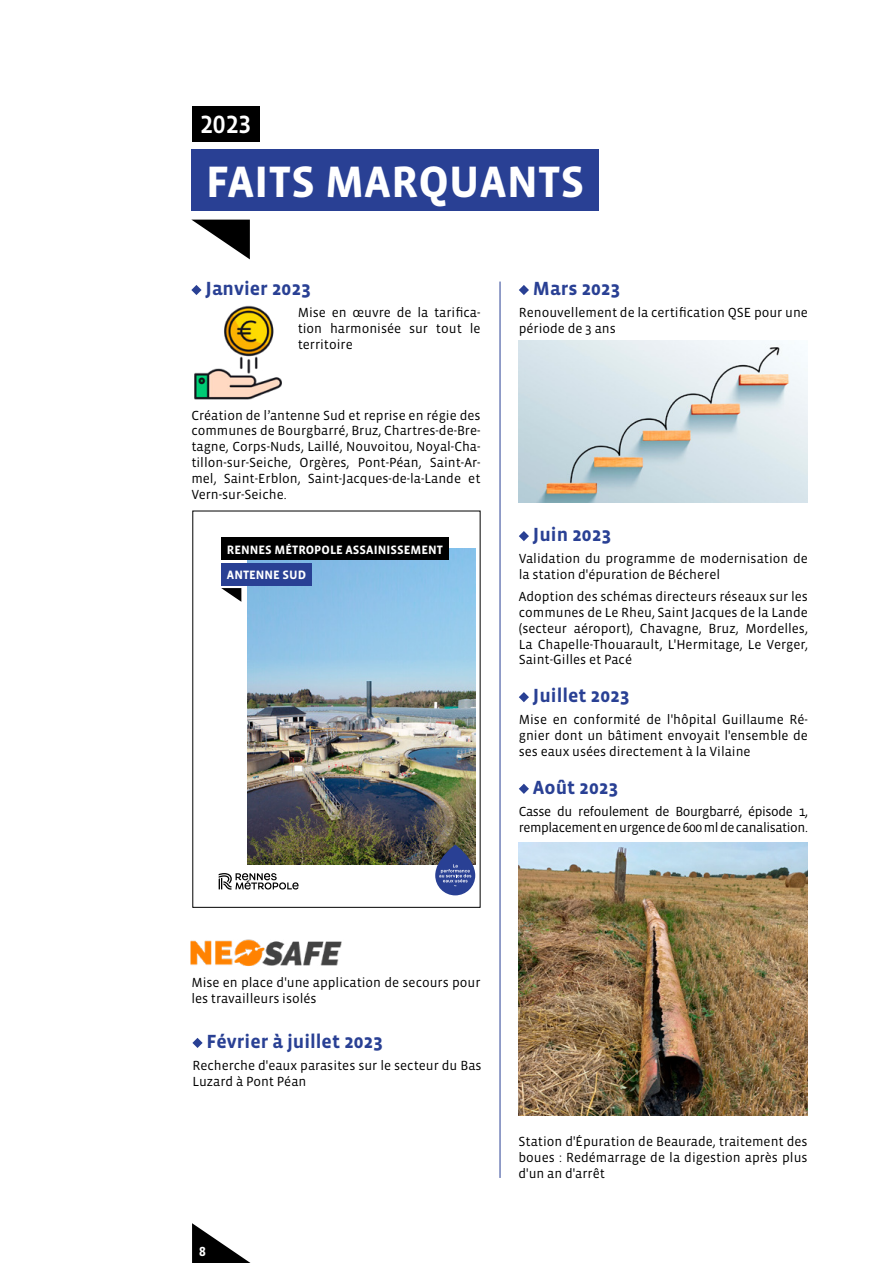
<style>
.page{position:relative;width:893px;height:1263px;background:#fff}
.page>*{position:absolute;margin:0;border:0;box-sizing:border-box;transform-origin:0 0}
.t1{font:700 45px "Vista Sans OT";color:#fff}
.t2{font:25.5px "Vista Sans Alt Med";color:#fff}
.t3{font:700 19.5px "Vista Sans OT";color:#294094}
.t4{font:13.5px/15.8px "Vista Sans OT";color:#000;text-align:justify}
.t5{font:13.5px/15.8px "Vista Sans OT";letter-spacing:-.03em;color:#000}
.t6{font:700 13.5px "Vista Sans OT";color:#fff}
.t7{font:700 12.45px "Vista Sans OT";color:#fff}
</style>
<div class="page">
<svg style="left:192px;top:1223px;width:59px;height:40px"></svg>
<svg style="left:192px;top:220px;width:58px;height:39px"></svg>
<div style="left:191px;top:150px;width:408px;height:61px;background:#294094"></div>
<div style="left:192px;top:106px;width:67px;height:35px;background:#000"></div>
<hr style="left:500px;top:282px;width:1px;height:896px;background:#294094">
<svg style="left:191px;top:285px;width:11px;height:10px"></svg>
<img style="left:248px;top:549px;width:227px;height:315px">
<svg style="left:221px;top:588px;width:20px;height:14px"></svg>
<div style="left:221px;top:563px;width:91px;height:22px;background:#294094"></div>
<svg style="left:219px;top:873px;width:80px;height:17px"></svg>
<div style="left:221px;top:538px;width:228px;height:22px;background:#000"></div>
<svg style="left:435px;top:844px;width:40px;height:51px"></svg>
<svg style="left:439px;top:864px;width:32px;height:22px"></svg>
<img style="left:194px;top:306px;width:88px;height:93px">
<img style="left:190px;top:939px;width:152px;height:27px">
<svg style="left:192px;top:1038px;width:11px;height:10px"></svg>
<img style="left:519px;top:340px;width:289px;height:163px">
<img style="left:519px;top:842px;width:289px;height:273px">
<svg style="left:519px;top:531px;width:10px;height:10px"></svg>
<svg style="left:519px;top:692px;width:10px;height:10px"></svg>
<svg style="left:519px;top:784px;width:10px;height:10px"></svg>
<svg style="left:519px;top:285px;width:10px;height:10px"></svg>
<h2 class="t2" style="left:200px;top:112px;width:52px">2023</h2>
<h1 class="t1" style="left:206px;top:158px;width:381px">FAITS MARQUANTS</h1>
<h3 class="t3" style="left:206px;top:279px;width:107px">Janvier 2023</h3>
<p class="t4" style="left:298px;top:305px;width:184px">Mise en œuvre de la tarifica&shy;tion harmonisée sur tout le territoire</p>
<p class="t4" style="left:191px;top:408px;width:291px">Création de l’antenne Sud et reprise en régie des communes de Bourgbarré, Bruz, Chartres-de-Bre&shy;tagne, Corps-Nuds, Laillé, Nouvoitou, Noyal-Cha&shy;tillon-sur-Seiche, Orgères, Pont-Péan, Saint-Ar&shy;mel, Saint-Erblon, Saint-Jacques-de-la-Lande et Vern-sur-Seiche.</p>
<p class="t7" style="left:227px;top:544px;width:218px">RENNES MÉTROPOLE ASSAINISSEMENT</p>
<p class="t7" style="left:227px;top:569px;width:81px">ANTENNE SUD</p>
<h3 class="t3" style="left:533px;top:279px;width:89px">Mars 2023</h3>
<p class="t4" style="left:519px;top:305px;width:291px">Renouvellement de la certification QSE pour une période de 3 ans</p>
<h3 class="t3" style="left:533px;top:525px;width:80px">Juin 2023</h3>
<p class="t4" style="left:519px;top:551px;width:291px">Validation du programme de modernisation de la station d'épuration de Bécherel</p>
<p class="t4" style="left:519px;top:589px;width:291px">Adoption des schémas directeurs réseaux sur les communes de Le Rheu, Saint Jacques de la Lande (secteur aéroport), Chavagne, Bruz, Mordelles, La Chapelle-Thouarault, L'Hermitage, Le Verger, Saint-Gilles et Pacé</p>
<h3 class="t3" style="left:533px;top:686px;width:98px">Juillet 2023</h3>
<p class="t4" style="left:519px;top:712px;width:291px">Mise en conformité de l'hôpital Guillaume Ré&shy;gnier dont un bâtiment envoyait l'ensemble de ses eaux usées directement à la Vilaine</p>
<h3 class="t3" style="left:533px;top:777px;width:87px">Août 2023</h3>
<p class="t5" style="left:519px;top:804px;width:291px">Casse du refoulement de Bourgbarré, épisode 1, remplacement en urgence de 600 ml de canalisation.</p>
<p class="t4" style="left:191px;top:975px;width:291px">Mise en place d'une application de secours pour les travailleurs isolés</p>
<h3 class="t3" style="left:207px;top:1031px;width:178px">Février à juillet 2023</h3>
<p class="t4" style="left:192px;top:1058px;width:291px">Recherche d'eaux parasites sur le secteur du Bas<br>Luzard à Pont Péan</p>
<p class="t6" style="left:199px;top:1244px;width:8px">8</p>
<p class="t4" style="left:518px;top:1134px;width:291px">Station d'Épuration de Beaurade, traitement des boues : Redémarrage de la digestion après plus d'un an d'arrêt</p>
</div>
